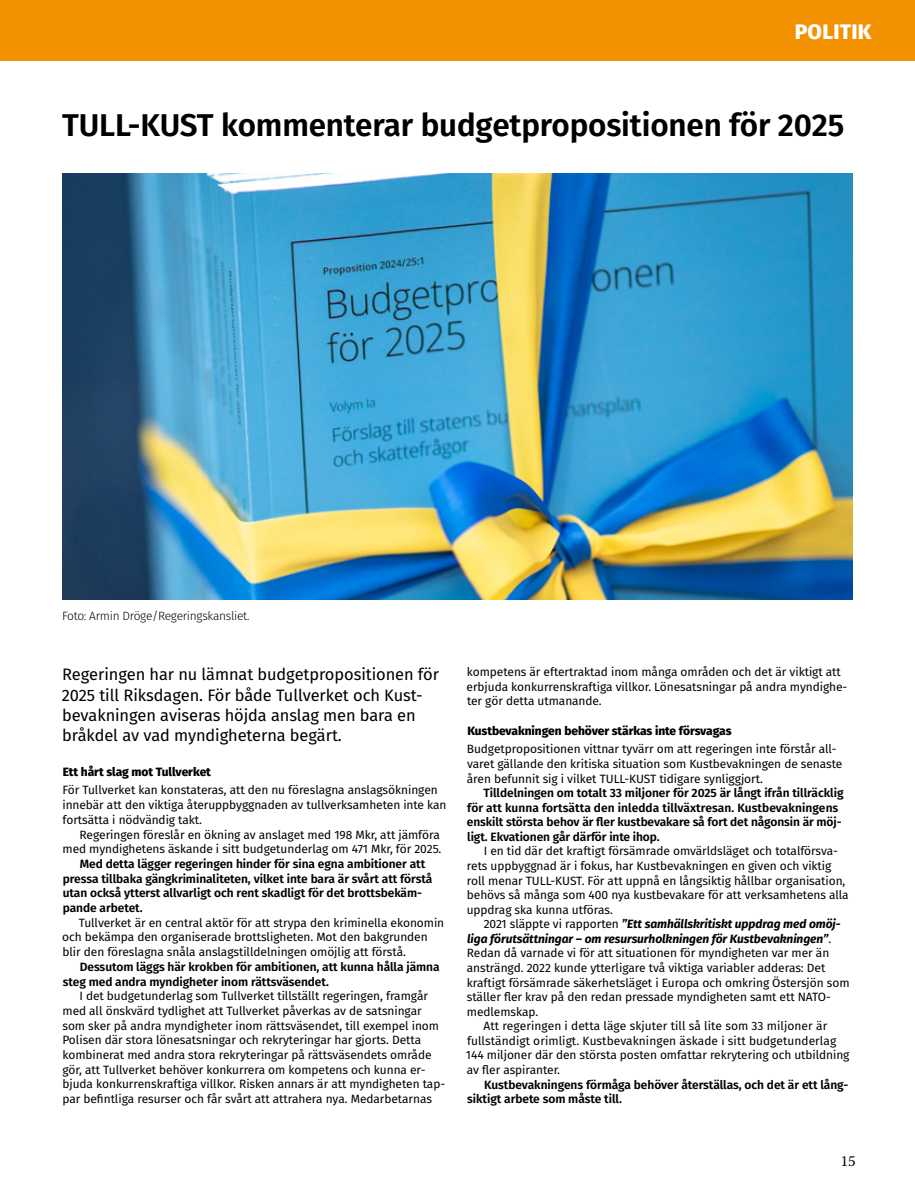
<style>
.page{position:relative;width:915px;height:1191px;background:#fff}
.page>*{position:absolute;margin:0;border:0;box-sizing:border-box;transform-origin:0 0}
.t1{font:600 31.5px "Fira Sans";letter-spacing:-.005em;color:#000}
.t2{font:800 21px "Fira Sans";letter-spacing:.01em;color:#fff}
.t3{font:16.5px/20.1px "Fira Sans";letter-spacing:-.005em;color:#000}
.t4{font:15px "Warnock Pro";color:#000}
.t5{font:12px/14.7px "Fira Sans";letter-spacing:-.005em;color:#000}
.t6{font:600 12px/14.7px "Fira Sans";letter-spacing:-.005em;color:#000}
.t7{font:italic 700 12px "Fira Sans";letter-spacing:-.005em;color:#000}
.t8{font:800 12px "Fira Sans";letter-spacing:-.005em;color:#000}
.t9{font:300 12px "Fira Sans";letter-spacing:-.025em;color:#000}
.s1{font-weight:400;font-style:normal}
</style>
<div class="page">
<div style="left:0;top:0;width:914px;height:60px;background:#f39200"></div>
<img style="left:62px;top:174px;width:790px;height:426px">
<h2 class="t2" style="left:794px;top:13px;width:78px">POLITIK</h2>
<h1 class="t1" style="left:62px;top:100px;width:783px">TULL-KUST kommenterar budgetpropositionen för 2025</h1>
<p class="t9" style="left:62px;top:607px;width:189px">Foto: Armin Dröge/Regeringskansliet.</p>
<h3 class="t3" style="left:62px;top:664px;width:378px">Regeringen har nu lämnat budgetpropositionen för 2025 till Riksdagen. För både Tullverket och Kust&shy;bevakningen aviseras höjda anslag men bara en bråkdel av vad myndigheterna begärt.</h3>
<p class="t8" style="left:63px;top:761px;width:149px">Ett hårt slag mot Tullverket</p>
<p class="t5" style="left:62px;top:782px;width:385px">För Tullverket kan konstateras, att den nu föreslagna anslagsökningen innebär att den viktiga återuppbyggnaden av tullverksamheten inte kan fortsätta i nödvändig takt.</p>
<p class="t5" style="left:62px;top:826px;width:380px;text-align:right">Regeringen föreslår en ökning av anslaget med 198 Mkr, att jämföra med myndighetens äskande i sitt budgetunderlag om 471 Mkr, för 2025.</p>
<p class="t6" style="left:63px;top:855px;width:371px;text-indent:17px">Med detta lägger regeringen hinder för sina egna ambitioner att pressa tillbaka gängkriminaliteten, vilket inte bara är svårt att förstå utan också ytterst allvarligt och rent skadligt för det brottsbekäm&shy;pande arbetet.</p>
<p class="t5" style="left:62px;top:915px;width:383px;text-indent:16px">Tullverket är en central aktör för att strypa den kriminella ekonomin och bekämpa den organiserade brottsligheten. Mot den bakgrunden blir den föreslagna snåla anslagstilldelningen omöjlig att förstå.</p>
<p class="t6" style="left:63px;top:958px;width:378px;text-indent:17px">Dessutom läggs här krokben för ambitionen, att kunna hålla jämna steg med andra myndigheter inom rättsväsendet.</p>
<p class="t5" style="left:62px;top:988px;width:384px;text-indent:17px">I det budgetunderlag som Tullverket tillställt regeringen, framgår med all önskvärd tydlighet att Tullverket påverkas av de satsningar som sker på andra myndigheter inom rättsväsendet, till exempel inom Polisen där stora lönesatsningar och rekryteringar har gjorts. Detta kombinerat med andra stora rekryteringar på rättsväsendets område gör, att Tullverket behöver konkurrera om kompetens och kunna er&shy;bjuda konkurrenskraftiga villkor. Risken annars är att myndigheten tap&shy;par befintliga resurser och får svårt att attrahera nya. Medarbetarnas</p>
<p class="t5" style="left:466px;top:664px;width:382px">kompetens är eftertraktad inom många områden och det är viktigt att erbjuda konkurrenskraftiga villkor. Lönesatsningar på andra myndighe&shy;ter gör detta utmanande.</p>
<p class="t8" style="left:467px;top:720px;width:265px">Kustbevakningen behöver stärkas inte försvagas</p>
<p class="t5" style="left:466px;top:741px;width:377px">Budgetpropositionen vittnar tyvärr om att regeringen inte förstår all&shy;varet gällande den kritiska situation som Kustbevakningen de senaste åren befunnit sig i vilket TULL-KUST tidigare synliggjort.</p>
<p class="t6" style="left:466px;top:785px;width:378px;text-indent:17px">Tilldelningen om totalt 33 miljoner för 2025 är långt ifrån tillräcklig för att kunna fortsätta den inledda tillväxtresan. Kustbevakningens enskilt största behov är fler kustbevakare så fort det någonsin är möj&shy;ligt. Ekvationen går därför inte ihop.</p>
<p class="t5" style="left:466px;top:843px;width:383px;text-indent:17px">I en tid där det kraftigt försämrade omvärldsläget och totalförsva&shy;rets uppbyggnad är i fokus, har Kustbevakningen en given och viktig roll menar TULL-KUST. För att uppnå en långsiktig hållbar organisation, behövs så många som 400 nya kustbevakare för att verksamhetens alla uppdrag ska kunna utföras.</p>
<p class="t7" style="left:483px;top:914px;width:358px"><span class="s1">2021 släppte vi rapporten</span> ”Ett samhällskritiskt uppdrag med omöj-</p>
<p class="t7" style="left:467px;top:928px;width:365px">liga förutsättningar – om resursurholkningen för Kustbevakningen”<span class="s1">.</span></p>
<p class="t5" style="left:466px;top:945px;width:364px">Redan då varnade vi för att situationen för myndigheten var mer än</p>
<p class="t5" style="left:466px;top:960px;width:360px">ansträngd. 2022 kunde ytterligare två viktiga variabler adderas: Det</p>
<p class="t5" style="left:466px;top:974px;width:384px">kraftigt försämrade säkerhetsläget i Europa och omkring Östersjön som</p>
<p class="t5" style="left:466px;top:989px;width:365px">ställer fler krav på den redan pressade myndigheten samt ett NATO-</p>
<p class="t5" style="left:466px;top:1003px;width:73px">medlemskap.</p>
<p class="t5" style="left:483px;top:1018px;width:345px">Att regeringen i detta läge skjuter till så lite som 33 miljoner är</p>
<p class="t5" style="left:467px;top:1033px;width:370px">fullständigt orimligt. Kustbevakningen äskade i sitt budgetunderlag</p>
<p class="t5" style="left:466px;top:1047px;width:385px">144 miljoner där den största posten omfattar rekrytering och utbildning</p>
<p class="t5" style="left:466px;top:1062px;width:95px">av fler aspiranter.</p>
<p class="t6" style="left:467px;top:1076px;width:382px;text-indent:17px">Kustbevakningens förmåga behöver återställas, och det är ett lång&shy;siktigt arbete som måste till.</p>
<p class="t4" style="left:840px;top:1151px;width:17px">15</p>
</div>
